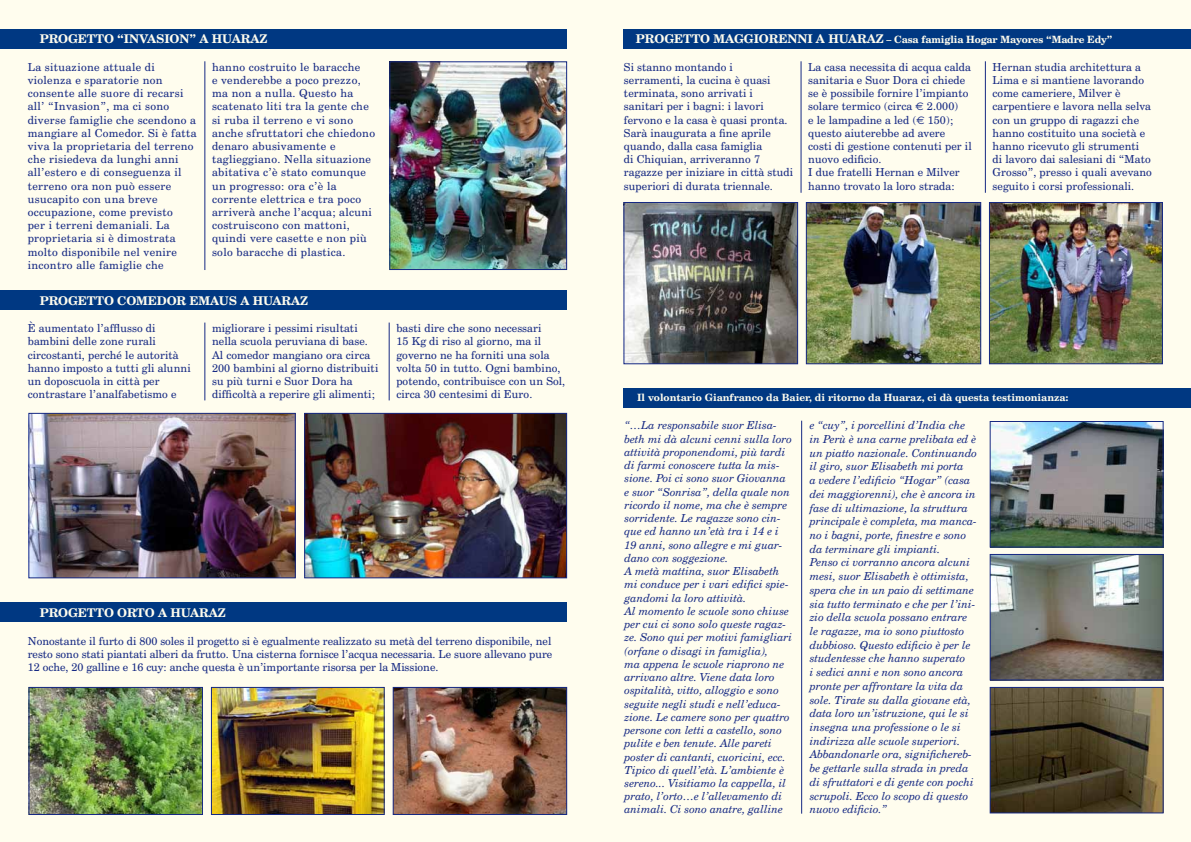
<style>
.page{position:relative;width:1191px;height:842px;background:#fffdee}
.page>*{position:absolute;margin:0;border:0;box-sizing:border-box;transform-origin:0 0}
.t1{font:700 12px "Century Schoolbook BT";letter-spacing:-.01em;color:#fffdee}
.t2{font:italic 11px/13.2px "Century Schoolbook BT";color:#162983}
.t3{font:11px/13.2px "Century Schoolbook BT";letter-spacing:.01em;color:#162983}
.t4{font:11px/13.2px "Century Schoolbook BT";letter-spacing:.03em;color:#162983}
.t5{font:700 10px "Century Schoolbook BT";color:#fffdee}
.s1{font-size:12px}
.s2{font-family:"Euro Sans"}
</style>
<div class="page">
<hr style="left:205px;top:61px;width:1px;height:209px;background:#162983">
<hr style="left:205px;top:323px;width:1px;height:77px;background:#162983">
<hr style="left:801px;top:61px;width:1px;height:132px;background:#162983">
<hr style="left:389px;top:323px;width:1px;height:77px;background:#162983">
<hr style="left:985px;top:61px;width:1px;height:132px;background:#162983">
<div style="left:0;top:29px;width:566px;height:19px;background:#003882"></div>
<div style="left:0;top:290px;width:566px;height:20px;background:#003882"></div>
<div style="left:0;top:602px;width:566px;height:20px;background:#003882"></div>
<div style="left:624px;top:29px;width:567px;height:19px;background:#003882"></div>
<hr style="left:801px;top:421px;width:1px;height:393px;background:#162983">
<div style="left:624px;top:388px;width:567px;height:20px;background:#003882"></div>
<img style="left:991px;top:689px;width:170px;height:122px">
<div style="left:989px;top:687px;width:174px;height:126px;border:1px solid #162983"></div>
<img style="left:991px;top:556px;width:170px;height:122px">
<div style="left:989px;top:554px;width:174px;height:126px;border:1px solid #162983"></div>
<img style="left:991px;top:423px;width:170px;height:122px">
<div style="left:989px;top:421px;width:174px;height:126px;border:1px solid #162983"></div>
<img style="left:991px;top:204px;width:169px;height:158px">
<div style="left:989px;top:202px;width:173px;height:162px;border:1px solid #162983"></div>
<img style="left:625px;top:204px;width:171px;height:158px">
<div style="left:623px;top:202px;width:175px;height:162px;border:1px solid #162983"></div>
<img style="left:808px;top:204px;width:171px;height:158px">
<div style="left:806px;top:202px;width:175px;height:162px;border:1px solid #162983"></div>
<img style="left:30px;top:415px;width:264px;height:161px">
<div style="left:28px;top:413px;width:268px;height:165px;border:1px solid #162983"></div>
<img style="left:306px;top:415px;width:259px;height:161px">
<div style="left:304px;top:413px;width:263px;height:165px;border:1px solid #162983"></div>
<img style="left:391px;top:63px;width:174px;height:205px">
<div style="left:389px;top:61px;width:178px;height:209px;border:1px solid #162983"></div>
<img style="left:30px;top:689px;width:171px;height:124px">
<div style="left:28px;top:687px;width:175px;height:128px;border:1px solid #162983"></div>
<img style="left:213px;top:689px;width:170px;height:124px">
<div style="left:211px;top:687px;width:174px;height:128px;border:1px solid #162983"></div>
<img style="left:395px;top:689px;width:170px;height:124px">
<div style="left:393px;top:687px;width:174px;height:128px;border:1px solid #162983"></div>
<p class="t1" style="left:40px;top:31px;width:229px">PROGETTO “INVASION” A HUARAZ</p>
<p class="t4" style="left:28px;top:60px;width:170px">La situazione attuale di violenza e sparatorie non consente alle suore di recarsi all’ “Invasion”, ma ci sono diverse famiglie che scendono a mangiare al Comedor. Si è fatta viva la proprietaria del terreno che risiedeva da lunghi anni all’estero e di conseguenza il terreno ora non può essere usucapito con una breve occupazione, come previsto<br>per i terreni demaniali. La proprietaria si è dimostrata molto disponibile nel venire incontro alle famiglie che</p>
<p class="t4" style="left:212px;top:60px;width:165px">hanno costruito le baracche<br>e venderebbe a poco prezzo, ma non a nulla. Questo ha scatenato liti tra la gente che si ruba il terreno e vi sono anche sfruttatori che chiedono denaro abusivamente e taglieggiano. Nella situazione abitativa c’è stato comunque un progresso: ora c’è la corrente elettrica e tra poco arriverà anche l’acqua; alcuni costruiscono con mattoni, quindi vere casette e non più solo baracche di plastica.</p>
<p class="t1" style="left:40px;top:293px;width:270px">PROGETTO COMEDOR EMAUS A HUARAZ</p>
<p class="t3" style="left:28px;top:321px;width:164px">È aumentato l’afflusso di bambini delle zone rurali circostanti, perché le autorità hanno imposto a tutti gli alunni un doposcuola in città per contrastare l’analfabetismo e</p>
<p class="t3" style="left:212px;top:321px;width:168px">migliorare i pessimi risultati nella scuola peruviana di base.<br>Al comedor mangiano ora circa<br>200 bambini al giorno distribuiti su più turni e Suor Dora ha difficoltà a reperire gli alimenti;</p>
<p class="t3" style="left:396px;top:321px;width:170px">basti dire che sono necessari<br>15 Kg di riso al giorno, ma il governo ne ha forniti una sola volta 50 in tutto. Ogni bambino, potendo, contribuisce con un Sol, circa 30 centesimi di Euro.</p>
<p class="t1" style="left:40px;top:605px;width:188px">PROGETTO ORTO A HUARAZ</p>
<p class="t3" style="left:28px;top:634px;width:526px;text-align:justify">Nonostante il furto di 800 soles il progetto si è egualmente realizzato su metà del terreno disponibile, nel resto sono stati piantati alberi da frutto. Una cisterna fornisce l’acqua necessaria. Le suore allevano pure 12 oche, 20 galline e 16 cuy: anche questa è un’importante risorsa per la Missione.</p>
<p class="t5" style="left:636px;top:33px;width:478px"><span class="s1">PROGETTO MAGGIORENNI A HUARAZ</span> – Casa famiglia Hogar Mayores “Madre Edy”</p>
<p class="t3" style="left:624px;top:60px;width:171px">Si stanno montando i serramenti, la cucina è quasi terminata, sono arrivati i sanitari per i bagni: i lavori fervono e la casa è quasi pronta.<br>Sarà inaugurata a fine aprile quando, dalla casa famiglia<br>di Chiquian, arriveranno 7 ragazze per iniziare in città studi superiori di durata triennale.</p>
<p class="t3" style="left:808px;top:60px;width:165px">La casa necessita di acqua calda sanitaria e Suor Dora ci chiede se è possibile fornire l’impianto solare termico (circa <span class="s2">e</span> 2.000)<br>e le lampadine a led (<span class="s2">e</span> 150); questo aiuterebbe ad avere<br>costi di gestione contenuti per il nuovo edificio.<br>I due fratelli Hernan e Milver hanno trovato la loro strada:</p>
<p class="t3" style="left:992px;top:60px;width:161px">Hernan studia architettura a<br>Lima e si mantiene lavorando come cameriere, Milver è carpentiere e lavora nella selva con un gruppo di ragazzi che hanno costituito una società e hanno ricevuto gli strumenti<br>di lavoro dai salesiani di “Mato<br>Grosso”, presso i quali avevano seguito i corsi professionali.</p>
<p class="t5" style="left:637px;top:391px;width:433px">Il volontario Gianfranco da Baier, di ritorno da Huaraz, ci dà questa testimonianza:</p>
<p class="t2" style="left:624px;top:419px;width:169px">“…La responsabile suor Elisa&shy;beth mi dà alcuni cenni sulla loro attività proponendomi, più tardi di farmi conoscere tutta la mis&shy;sione. Poi ci sono suor Giovanna e suor “Sonrisa”, della quale non ricordo il nome, ma che è sempre sorridente. Le ragazze sono cin&shy;que ed hanno un’età tra i 14 e i<br>19 anni, sono allegre e mi guar&shy;dano con soggezione.<br>A metà mattina, suor Elisabeth mi conduce per i vari edifici spie&shy;gandomi la loro attività.<br>Al momento le scuole sono chiuse per cui ci sono solo queste ragaz&shy;ze. Sono qui per motivi famigliari (orfane o disagi in famiglia),<br>ma appena le scuole riaprono ne arrivano altre. Viene data loro ospitalità, vitto, alloggio e sono seguite negli studi e nell’educa&shy;zione. Le camere sono per quattro persone con letti a castello, sono pulite e ben tenute. Alle pareti poster di cantanti, cuoricini, ecc.<br>Tipico di quell’età. L’ambiente è sereno... Visitiamo la cappella, il prato, l’orto…e l’allevamento di animali. Ci sono anatre, galline</p>
<p class="t2" style="left:810px;top:418px;width:169px;line-height:13.7px">e “cuy”, i porcellini d’India che in Perù è una carne prelibata ed è un piatto nazionale. Continuando il giro, suor Elisabeth mi porta<br>a vedere l’edificio “Hogar” (casa dei maggiorenni), che è ancora in fase di ultimazione, la struttura principale è completa, ma manca&shy;no i bagni, porte, finestre e sono da terminare gli impianti.<br>Penso ci vorranno ancora alcuni mesi, suor Elisabeth è ottimista, spera che in un paio di settimane sia tutto terminato e che per l’ini&shy;zio della scuola possano entrare le ragazze, ma io sono piuttosto dubbioso. Questo edificio è per le studentesse che hanno superato<br>i sedici anni e non sono ancora pronte per affrontare la vita da sole. Tirate su dalla giovane età, data loro un’istruzione, qui le si insegna una professione o le si indirizza alle scuole superiori.<br>Abbandonarle ora, significhereb&shy;be gettarle sulla strada in preda di sfruttatori e di gente con pochi scrupoli. Ecco lo scopo di questo nuovo edificio.”</p>
</div>
